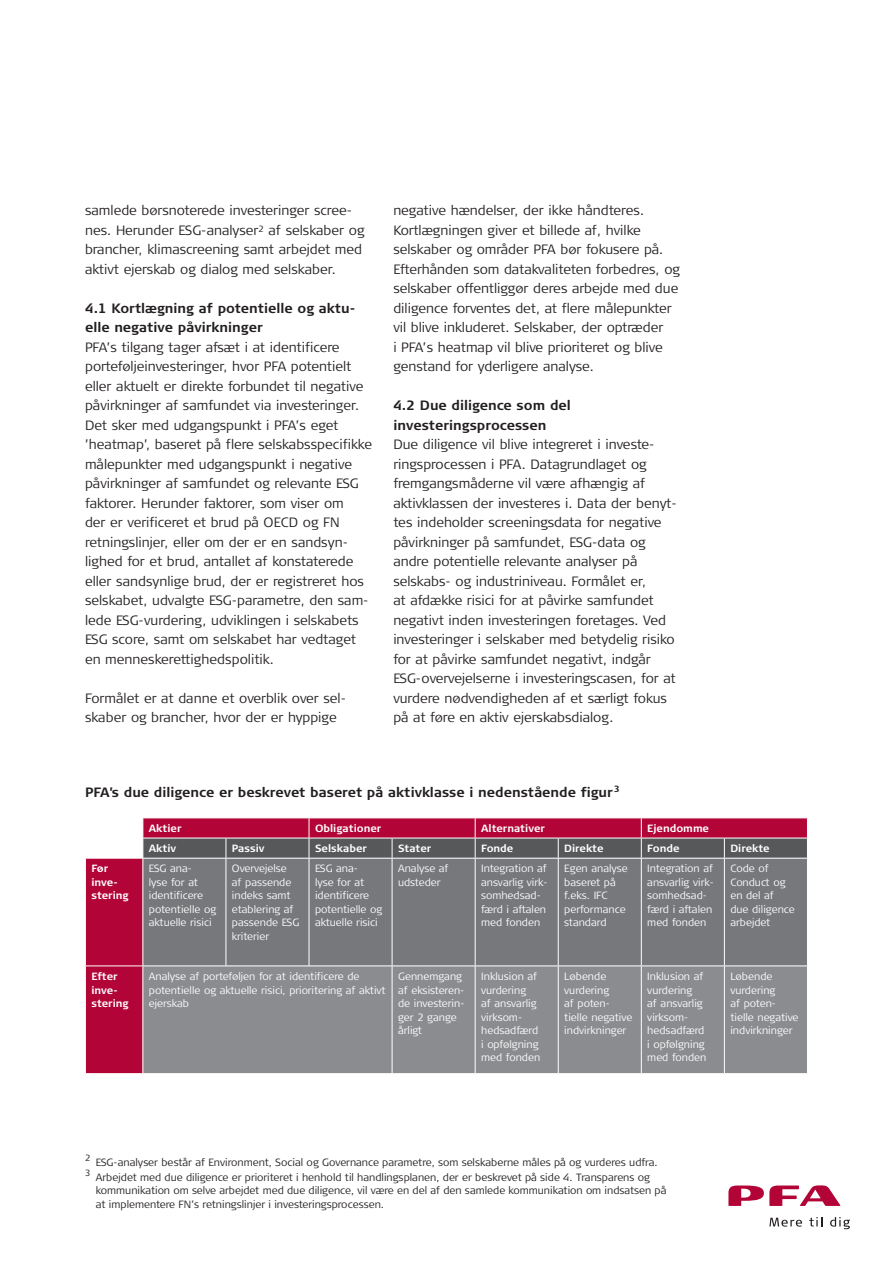
<style>
.page{position:relative;width:893px;height:1263px;background:#fff}
.page>*{position:absolute;margin:0;border:0;box-sizing:border-box;transform-origin:0 0}
._6_Brød{font:300 13.5px/19.5px "Signa Column";color:#231f20}
._6_Brød-2{font:700 13.5px/19.5px "Signa Column";color:#231f20}
._6_Brød-3{font:300 10.5px/13.5px "Signa Column";color:#fff}
.t1{font:300 10.5px/13.5px "Signa Column";color:#231f20}
._6_Brød-4{font:700 10.5px/13.5px "Signa Column";color:#fff}
</style>
<div class="page">
<svg style="left:728px;top:1185px;width:112px;height:21px"></svg>
<svg style="left:769px;top:1218px;width:33px;height:8px"></svg>
<svg style="left:809px;top:1217px;width:13px;height:9px"></svg>
<svg style="left:830px;top:1217px;width:20px;height:12px"></svg>
<div style="left:86px;top:859px;width:56px;height:214px;background:#b30437"></div>
<div style="left:143px;top:859px;width:664px;height:106px;background:#76787b"></div>
<div style="left:143px;top:966px;width:664px;height:107px;background:#8a8c8f"></div>
<svg style="left:142px;top:818px;width:666px;height:40px;background:#8c3a53"></svg>
<hr style="left:226px;top:858px;width:1px;height:107px;background:#fff">
<hr style="left:309px;top:858px;width:1px;height:107px;background:#fff">
<hr style="left:392px;top:858px;width:1px;height:107px;background:#fff">
<hr style="left:475px;top:858px;width:1px;height:107px;background:#fff">
<hr style="left:558px;top:858px;width:1px;height:107px;background:#fff">
<hr style="left:641px;top:858px;width:1px;height:107px;background:#fff">
<hr style="left:724px;top:858px;width:1px;height:107px;background:#fff">
<hr style="left:85px;top:965px;width:58px;height:1px;background:#fff">
<hr style="left:392px;top:966px;width:1px;height:107px;background:#fff">
<hr style="left:475px;top:966px;width:1px;height:107px;background:#fff">
<hr style="left:558px;top:966px;width:1px;height:107px;background:#fff">
<hr style="left:641px;top:966px;width:1px;height:107px;background:#fff">
<hr style="left:724px;top:966px;width:1px;height:107px;background:#fff">
<p class="_6_Brød" style="left:85px;top:201px;width:281px">samlede børsnoterede investeringer scree&shy;nes. Herunder ESG-analyser<sup>2</sup> af selskaber og brancher, klimascreening samt arbejdet med aktivt ejerskab og dialog med selskaber.</p>
<p class="_6_Brød-2" style="left:85px;top:298px;width:272px">4.1 Kortlægning af potentielle og aktu&shy;elle negative påvirkninger</p>
<p class="_6_Brød" style="left:85px;top:337px;width:288px">PFA’s tilgang tager afsæt i at identificere porteføljeinvesteringer, hvor PFA potentielt eller aktuelt er direkte forbundet til negative påvirkninger af samfundet via investeringer.<br>Det sker med udgangspunkt i PFA’s eget ’heatmap’, baseret på flere selskabsspecifikke målepunkter med udgangspunkt i negative påvirkninger af samfundet og relevante ESG faktorer. Herunder faktorer, som viser om<br>der er verificeret et brud på OECD og FN retningslinjer, eller om der er en sandsyn&shy;lighed for et brud, antallet af konstaterede eller sandsynlige brud, der er registreret hos selskabet, udvalgte ESG-parametre, den sam&shy;lede ESG-vurdering, udviklingen i selskabets ESG score, samt om selskabet har vedtaget en menneskerettighedspolitik.</p>
<p class="_6_Brød" style="left:85px;top:688px;width:263px">Formålet er at danne et overblik over sel&shy;skaber og brancher, hvor der er hyppige</p>
<p class="_6_Brød" style="left:393px;top:201px;width:288px">negative hændelser, der ikke håndteres.<br>Kortlægningen giver et billede af, hvilke selskaber og områder PFA bør fokusere på.<br>Efterhånden som datakvaliteten forbedres, og selskaber offentliggør deres arbejde med due diligence forventes det, at flere målepunkter vil blive inkluderet. Selskaber, der optræder<br>i PFA’s heatmap vil blive prioriteret og blive genstand for yderligere analyse.</p>
<p class="_6_Brød-2" style="left:393px;top:396px;width:179px">4.2 Due diligence som del investeringsprocessen</p>
<p class="_6_Brød" style="left:393px;top:435px;width:285px">Due diligence vil blive integreret i investe&shy;ringsprocessen i PFA. Datagrundlaget og fremgangsmåderne vil være afhængig af aktivklassen der investeres i. Data der benyt&shy;tes indeholder screeningsdata for negative påvirkninger på samfundet, ESG-data og andre potentielle relevante analyser på selskabs- og industriniveau. Formålet er,<br>at afdække risici for at påvirke samfundet negativt inden investeringen foretages. Ved investeringer i selskaber med betydelig risiko for at påvirke samfundet negativt, indgår ESG-overvejelserne i investeringscasen, for at vurdere nødvendigheden af et særligt fokus på at føre en aktiv ejerskabsdialog.</p>
<p class="_6_Brød-2" style="left:85px;top:782px;width:536px">PFA’s due diligence er beskrevet baseret på aktivklasse i nedenstående figur<sup>3</sup></p>
<p class="_6_Brød-4" style="left:149px;top:821px;width:34px">Aktier</p>
<p class="_6_Brød-4" style="left:315px;top:821px;width:68px">Obligationer</p>
<p class="_6_Brød-4" style="left:481px;top:821px;width:65px">Alternativer</p>
<p class="_6_Brød-4" style="left:647px;top:821px;width:63px">Ejendomme</p>
<p class="_6_Brød-4" style="left:149px;top:842px;width:29px">Aktiv</p>
<p class="_6_Brød-4" style="left:232px;top:842px;width:34px">Passiv</p>
<p class="_6_Brød-4" style="left:315px;top:842px;width:54px">Selskaber</p>
<p class="_6_Brød-4" style="left:398px;top:842px;width:35px">Stater</p>
<p class="_6_Brød-4" style="left:481px;top:842px;width:34px">Fonde</p>
<p class="_6_Brød-4" style="left:564px;top:842px;width:41px">Direkte</p>
<p class="_6_Brød-4" style="left:647px;top:842px;width:34px">Fonde</p>
<p class="_6_Brød-4" style="left:730px;top:842px;width:41px">Direkte</p>
<p class="_6_Brød-4" style="left:91px;top:862px;width:18px">Før</p>
<p class="_6_Brød-4" style="left:91px;top:875px;width:39px">inve&shy;stering</p>
<p class="_6_Brød-3" style="left:149px;top:862px;width:69px">ESG ana-<br>lyse for at identificere potentielle og aktuelle risici</p>
<p class="_6_Brød-3" style="left:232px;top:862px;width:69px">Overvejelse<br>af passende indeks samt etablering af passende ESG kriterier</p>
<p class="_6_Brød-3" style="left:315px;top:862px;width:69px">ESG ana-<br>lyse for at identificere potentielle og aktuelle risici</p>
<p class="_6_Brød-3" style="left:398px;top:862px;width:52px">Analyse af udsteder</p>
<p class="_6_Brød-3" style="left:481px;top:862px;width:68px">Integration af ansvarlig virk&shy;somhedsad&shy;færd i aftalen med fonden</p>
<p class="_6_Brød-3" style="left:564px;top:862px;width:65px">Egen analyse baseret på f.eks. IFC performance standard</p>
<p class="_6_Brød-3" style="left:647px;top:862px;width:68px">Integration af ansvarlig virk&shy;somhedsad&shy;færd i aftalen med fonden</p>
<p class="_6_Brød-3" style="left:730px;top:862px;width:66px">Code of<br>Conduct og en del af due diligence arbejdet</p>
<p class="_6_Brød-4" style="left:91px;top:969px;width:39px">Efter inve&shy;stering</p>
<p class="_6_Brød-3" style="left:149px;top:970px;width:238px">Analyse af porteføljen for at identificere de potentielle og aktuelle risici, prioritering af aktivt ejerskab</p>
<p class="_6_Brød-3" style="left:398px;top:970px;width:68px">Gennemgang af eksisteren&shy;de investerin&shy;ger 2 gange årligt</p>
<p class="_6_Brød-3" style="left:481px;top:970px;width:61px">Inklusion af vurdering<br>af ansvarlig virksom&shy;hedsadfærd i opfølgning med fonden</p>
<p class="_6_Brød-3" style="left:564px;top:970px;width:70px">Løbende vurdering<br>af poten&shy;tielle negative indvirkninger</p>
<p class="_6_Brød-3" style="left:647px;top:970px;width:61px">Inklusion af vurdering<br>af ansvarlig virksom&shy;hedsadfærd i opfølgning med fonden</p>
<p class="_6_Brød-3" style="left:730px;top:970px;width:70px">Løbende vurdering<br>af poten&shy;tielle negative indvirkninger</p>
<p class="t1" style="left:85px;top:1155px;width:574px"><sup>2</sup> ESG-analyser består af Environment, Social og Governance parametre, som selskaberne måles på og vurderes udfra.</p>
<p class="t1" style="left:96px;top:1170px;width:572px;text-indent:-11px"><sup>3</sup> Arbejdet med due diligence er prioriteret i henhold til handlingsplanen, der er beskrevet på side 4. Transparens og kommunikation om selve arbejdet med due diligence, vil være en del af den samlede kommunikation om indsatsen på at implementere FN’s retningslinjer i investeringsprocessen.</p>
</div>
